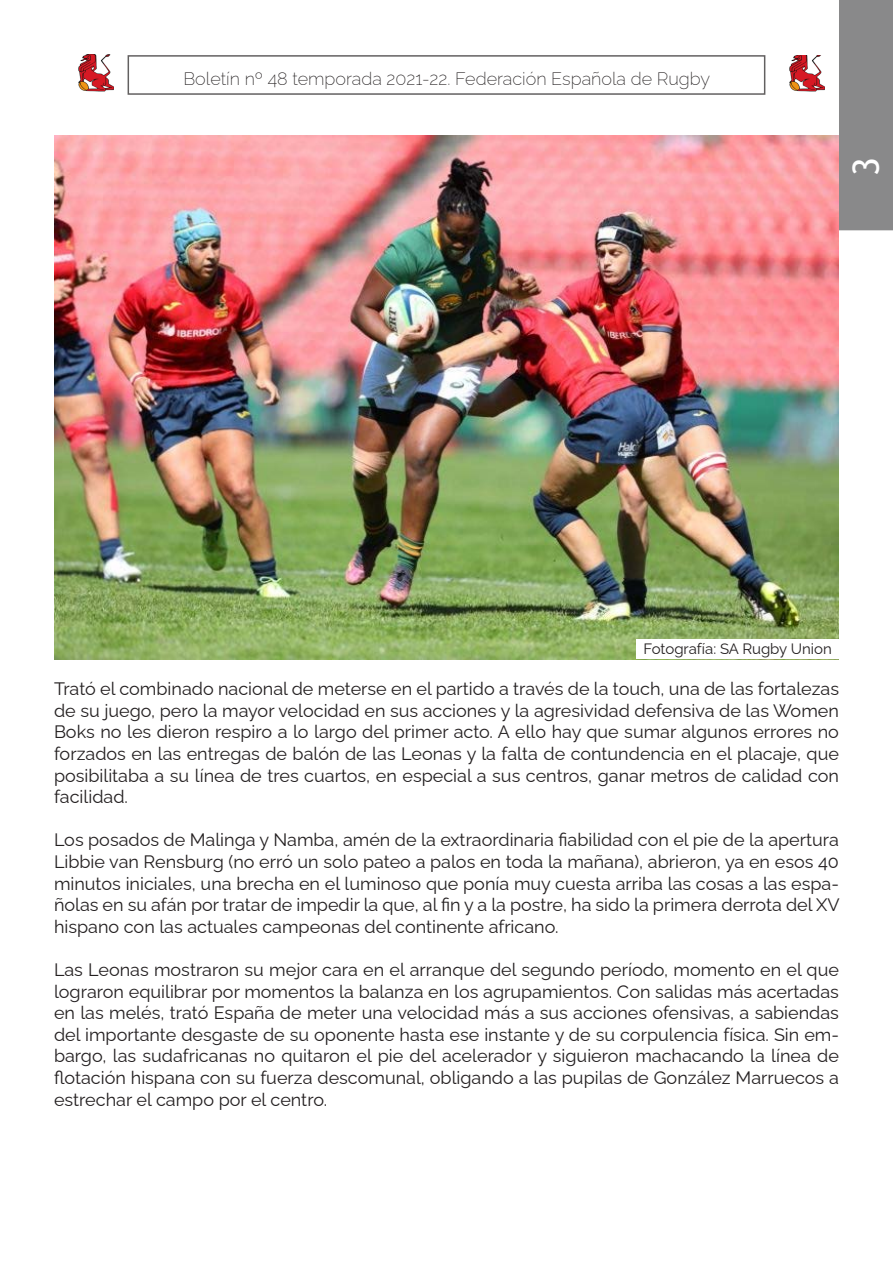
<style>
.page{position:relative;width:893px;height:1263px;background:#fff}
.page>*{position:absolute;margin:0;border:0;box-sizing:border-box;transform-origin:0 0}
.t1{font:36px "Trebuchet MS";color:#fff}
.Estilo_de_párrafo_1{font:18px/21.6px "Raleway";color:#231f20;text-align:justify}
.t2{font:200 18px "Raleway";color:#231f20}
.Estilo_de_párrafo_1-2{font:15px "Raleway";color:#231f20}
</style>
<div class="page">
<img style="left:789px;top:55px;width:35px;height:37px">
<img style="left:78px;top:55px;width:35px;height:36px">
<div style="left:839px;top:0;width:54px;height:230px;background:#89898a"></div>
<img style="left:54px;top:136px;width:785px;height:523px">
<div style="left:636px;top:640px;width:203px;height:19px;background:#fff"></div>
<p class="t2" style="left:183px;top:64px;width:528px">Boletín nº 48 temporada 2021-22. Federación Española de Rugby</p>
<h1 class="t1" style="left:843px;top:176px;width:20px;rotate:-90deg">3</h1>
<p class="Estilo_de_párrafo_1-2" style="left:643px;top:637px;width:190px">Fotografía: SA Rugby Union</p>
<p class="Estilo_de_párrafo_1" style="left:54px;top:676px;width:786px">Trató el combinado nacional de meterse en el partido a través de la touch, una de las fortalezas de su juego, pero la mayor velocidad en sus acciones y la agresividad defensiva de las Women Boks no les dieron respiro a lo largo del primer acto. A ello hay que sumar algunos errores no forzados en las entregas de balón de las Leonas y la falta de contundencia en el placaje, que posibilitaba a su línea de tres cuartos, en especial a sus centros, ganar metros de calidad con facilidad.</p>
<p class="Estilo_de_párrafo_1" style="left:54px;top:827px;width:787px">Los posados de Malinga y Namba, amén de la extraordinaria fiabilidad con el pie de la apertura Libbie van Rensburg (no erró un solo pateo a palos en toda la mañana), abrieron, ya en esos 40 minutos iniciales, una brecha en el luminoso que ponía muy cuesta arriba las cosas a las espa&shy;ñolas en su afán por tratar de impedir la que, al fin y a la postre, ha sido la primera derrota del XV hispano con las actuales campeonas del continente africano.</p>
<p class="Estilo_de_párrafo_1" style="left:54px;top:957px;width:786px">Las Leonas mostraron su mejor cara en el arranque del segundo período, momento en el que lograron equilibrar por momentos la balanza en los agrupamientos. Con salidas más acertadas en las melés, trató España de meter una velocidad más a sus acciones ofensivas, a sabiendas del importante desgaste de su oponente hasta ese instante y de su corpulencia física. Sin em&shy;bargo, las sudafricanas no quitaron el pie del acelerador y siguieron machacando la línea de flotación hispana con su fuerza descomunal, obligando a las pupilas de González Marruecos a estrechar el campo por el centro.</p>
</div>
